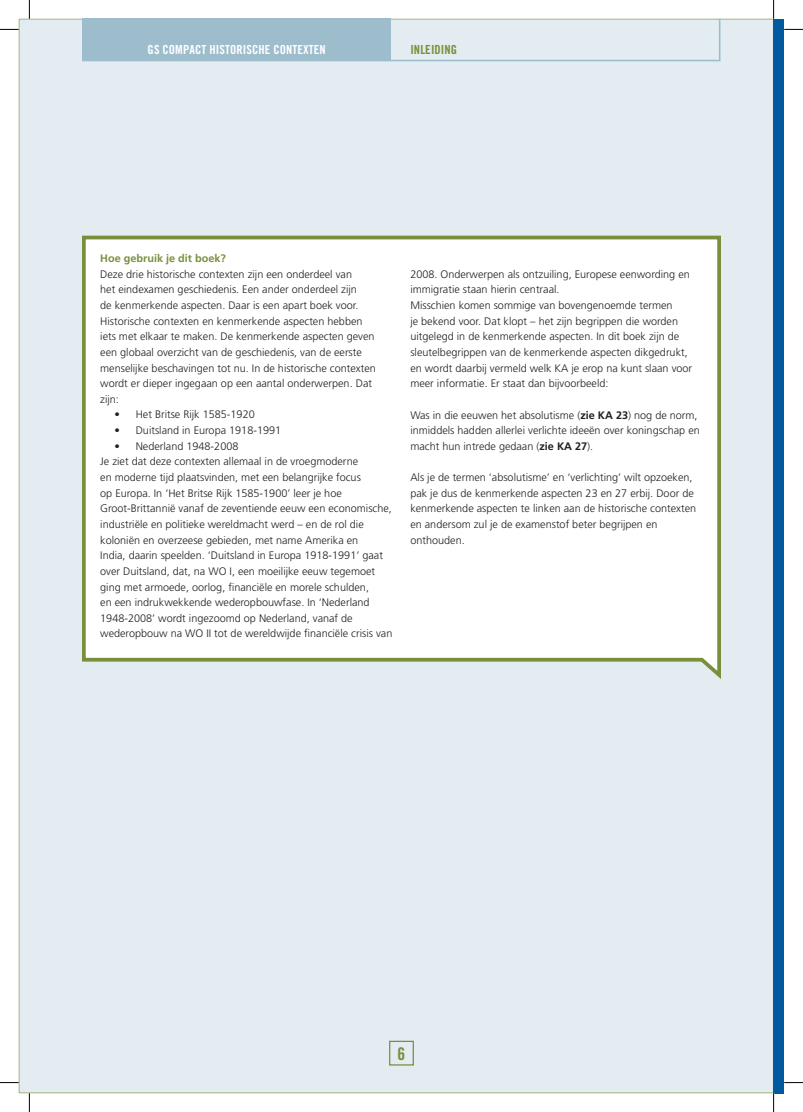
<style>
.page{position:relative;width:803px;height:1112px;background:#fff}
.page>*{position:absolute;margin:0;border:0;box-sizing:border-box;transform-origin:0 0}
.t1{font:17.5px "Trade Gothic LT Std Bd Cn 20";color:#798f3b}
.t2{font:12.5px "Trade Gothic LT Std Bd Cn 20";letter-spacing:.01em;color:#fff}
.t3{font:12.5px "Trade Gothic LT Std Bd Cn 20";letter-spacing:.01em;color:#798f3b}
.t4{font:300 10.88px/15.6px "Frutiger";color:#231f20}
.t5{font:700 10.88px "Frutiger";color:#798f3b}
.s1{font-weight:700}
</style>
<div class="page">
<div style="left:19px;top:19px;width:754px;height:1073px;background:#e2ecf1"></div>
<hr style="left:83px;top:60px;width:637px;height:1px;background:#9dbdcd">
<div style="left:83px;top:19px;width:308px;height:42px;background:#9dbdcd"></div>
<hr style="left:719px;top:19px;width:1px;height:41px;background:#9dbdcd">
<svg style="left:80px;top:234px;width:644px;height:446px"></svg>
<div style="left:773px;top:19px;width:11px;height:1073px;background:#015a9d"></div>
<div style="left:389px;top:1040px;width:25px;height:25px;border:1px solid #798f3b"></div>
<svg style="left:0;top:29px;width:19px;height:1px"></svg>
<svg style="left:784px;top:29px;width:19px;height:1px"></svg>
<svg style="left:0;top:1081px;width:19px;height:2px"></svg>
<svg style="left:784px;top:1082px;width:19px;height:1px"></svg>
<svg style="left:29px;top:0;width:1px;height:19px"></svg>
<svg style="left:29px;top:1092px;width:1px;height:19px"></svg>
<svg style="left:773px;top:0;width:1px;height:19px"></svg>
<svg style="left:773px;top:1092px;width:1px;height:19px"></svg>
<p class="t2" style="left:148px;top:42px;width:180px">GS COMPACT HISTORISCHE CONTEXTEN</p>
<p class="t3" style="left:410px;top:42px;width:48px">INLEIDING</p>
<p class="t5" style="left:100px;top:252px;width:127px">Hoe gebruik je dit boek?</p>
<p class="t4" style="left:100px;top:266px;width:277px">Deze drie historische contexten zijn een onderdeel van<br>het eindexamen geschiedenis. Een ander onderdeel zijn<br>de kenmerkende aspecten. Daar is een apart boek voor.<br>Historische contexten en kenmerkende aspecten hebben iets met elkaar te maken. De kenmerkende aspecten geven een globaal overzicht van de geschiedenis, van de eerste menselijke beschavingen tot nu. In de historische contexten wordt er dieper ingegaan op een aantal onderwerpen. Dat zijn:</p>
<p class="t4" style="left:114px;top:407px;width:142px">• Het Britse Rijk 1585-1920</p>
<p class="t4" style="left:114px;top:422px;width:168px">• Duitsland in Europa 1918-1991</p>
<p class="t4" style="left:100px;top:438px;width:294px;text-indent:14px">• Nederland 1948-2008<br>Je ziet dat deze contexten allemaal in de vroegmoderne<br>en moderne tijd plaatsvinden, met een belangrijke focus<br>op Europa. In ‘Het Britse Rijk 1585-1900’ leer je hoe Groot-Brittannië vanaf de zeventiende eeuw een economische, industriële en politieke wereldmacht werd – en de rol die koloniën en overzeese gebieden, met name Amerika en<br>India, daarin speelden. ‘Duitsland in Europa 1918-1991’ gaat over Duitsland, dat, na WO I, een moeilijke eeuw tegemoet ging met armoede, oorlog, financiële en morele schulden,<br>en een indrukwekkende wederopbouwfase. In ‘Nederland 1948-2008’ wordt ingezoomd op Nederland, vanaf de wederopbouw na WO II tot de wereldwijde financiële crisis van</p>
<p class="t4" style="left:410px;top:266px;width:283px">2008. Onderwerpen als ontzuiling, Europese eenwording en immigratie staan hierin centraal.<br>Misschien komen sommige van bovengenoemde termen<br>je bekend voor. Dat klopt – het zijn begrippen die worden uitgelegd in de kenmerkende aspecten. In dit boek zijn de sleutelbegrippen van de kenmerkende aspecten dikgedrukt, en wordt daarbij vermeld welk KA je erop na kunt slaan voor meer informatie. Er staat dan bijvoorbeeld:</p>
<p class="t4" style="left:410px;top:407px;width:291px">Was in die eeuwen het absolutisme (<span class="s1">zie KA 23</span>) nog de norm, inmiddels hadden allerlei verlichte ideeën over koningschap en macht hun intrede gedaan (<span class="s1">zie KA 27</span>).</p>
<p class="t4" style="left:410px;top:469px;width:287px">Als je de termen ‘absolutisme’ en ‘verlichting’ wilt opzoeken, pak je dus de kenmerkende aspecten 23 en 27 erbij. Door de kenmerkende aspecten te linken aan de historische contexten en andersom zul je de examenstof beter begrijpen en onthouden.</p>
<h1 class="t1" style="left:398px;top:1042px;width:9px">6</h1>
</div>
